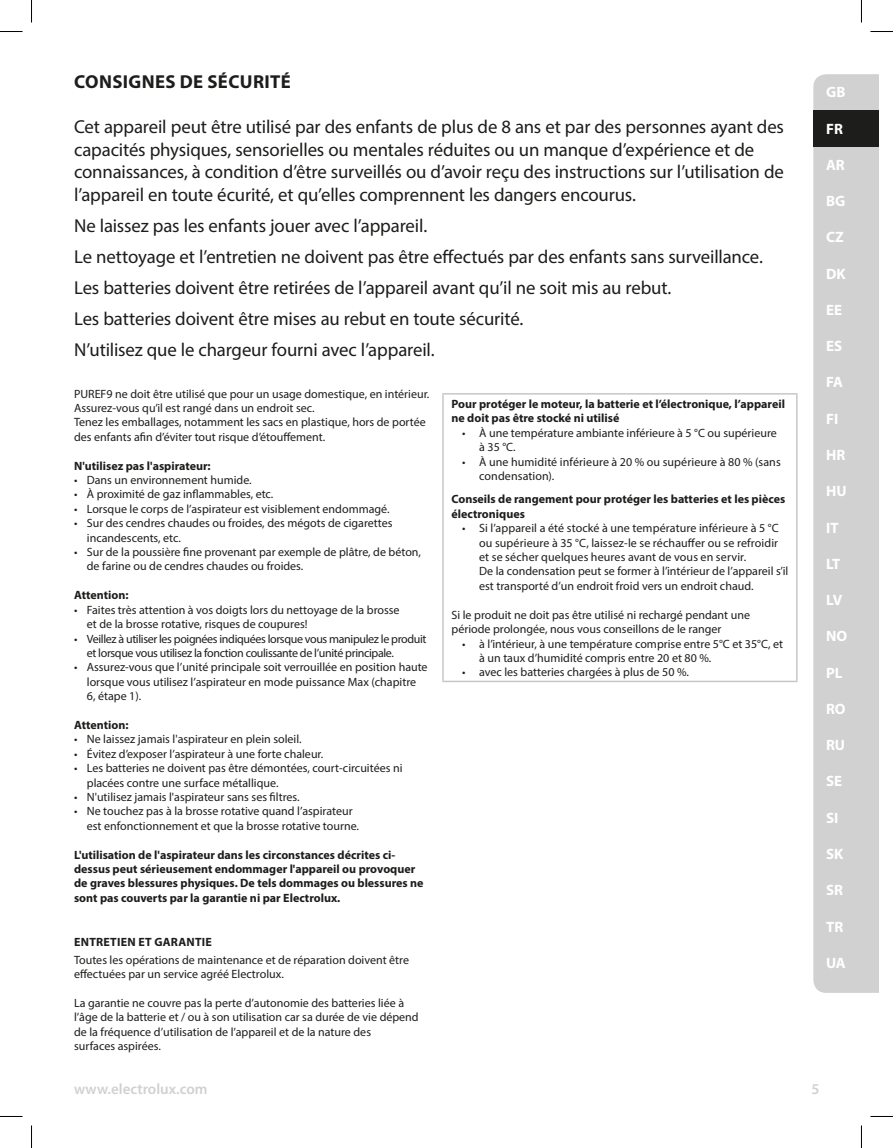
<style>
.page{position:relative;width:893px;height:1148px;background:#fff}
.page>*{position:absolute;margin:0;border:0;box-sizing:border-box;transform-origin:0 0}
.Safety{font:18.75px/22.5px "Myriad Pro";letter-spacing:-.01em;color:#1d1d1b}
.H0_-_Heading0{font:700 18.75px "Myriad Pro";letter-spacing:.02em;color:#1d1d1b}
.Abbrevation_tabs{font:700 15px "Myriad Pro";color:#fff}
.t1{font:600 15px "Myriad Pro";color:#d1d1d1}
.Body{font:12px/14.4px "Myriad Pro";color:#1d1d1b}
.Body-2{font:700 12px/14.4px "Myriad Pro";color:#1d1d1b}
.Body-3{font:12px/14.4px "Myriad Pro";letter-spacing:-.03em;color:#1d1d1b}
.bulleted_safety_page{font:700 12px/14.4px "Myriad Pro";color:#1d1d1b}
.H1_-_Header1_notab{font:700 12px "Myriad Pro";letter-spacing:.02em;color:#1d1d1b}
</style>
<div class="page">
<div style="left:813px;top:74px;width:65px;height:918px;background:#d1d1d1"></div>
<div style="left:813px;top:110px;width:65px;height:37px;background:#1d1d1b"></div>
<hr style="left:442px;top:393px;width:355px;height:1px;background:#c7c7c6">
<hr style="left:442px;top:394px;width:1px;height:286px;background:#c7c7c6">
<hr style="left:795px;top:394px;width:2px;height:286px;background:#c7c7c6">
<hr style="left:442px;top:680px;width:355px;height:2px;background:#c7c7c6">
<svg style="left:0;top:31px;width:22px;height:1px"></svg>
<svg style="left:870px;top:31px;width:22px;height:1px"></svg>
<svg style="left:31px;top:0;width:1px;height:23px"></svg>
<svg style="left:31px;top:1125px;width:1px;height:22px"></svg>
<p class="H0_-_Heading0" style="left:74px;top:70px;width:218px">CONSIGNES DE SÉCURITÉ</p>
<p class="Safety" style="left:74px;top:115px;width:711px">Cet appareil peut être utilisé par des enfants de plus de 8 ans et par des personnes ayant des capacités physiques, sensorielles ou mentales réduites ou un manque d’expérience et de connaissances, à condition d’être surveillés ou d’avoir reçu des instructions sur l’utilisation de l’appareil en toute écurité, et qu’elles comprennent les dangers encourus.</p>
<p class="Safety" style="left:74px;top:214px;width:354px">Ne laissez pas les enfants jouer avec l’appareil.</p>
<p class="Safety" style="left:74px;top:245px;width:690px">Le nettoyage et l’entretien ne doivent pas être effectués par des enfants sans surveillance.</p>
<p class="Safety" style="left:74px;top:276px;width:598px">Les batteries doivent être retirées de l’appareil avant qu’il ne soit mis au rebut.</p>
<p class="Safety" style="left:74px;top:307px;width:450px">Les batteries doivent être mises au rebut en toute sécurité.</p>
<p class="Safety" style="left:74px;top:338px;width:362px">N’utilisez que le chargeur fourni avec l’appareil.</p>
<p class="bulleted_safety_page" style="left:451px;top:396px;width:335px">Pour protéger le moteur, la batterie et l’électronique, l’appareil ne doit pas être stocké ni utilisé</p>
<p class="Body" style="left:479px;top:425px;width:299px;text-indent:-17px">• À une température ambiante inférieure à 5 °C ou supérieure à 35 °C.</p>
<p class="Body" style="left:479px;top:454px;width:303px;text-indent:-17px">• À une humidité inférieure à 20 % ou supérieure à 80 % (sans condensation).</p>
<p class="Body-2" style="left:451px;top:491px;width:335px">Conseils de rangement pour protéger les batteries et les pièces électroniques</p>
<p class="Body" style="left:479px;top:520px;width:310px;text-indent:-17px">• Si l’appareil a été stocké à une température inférieure à 5 °C ou supérieure à 35 °C, laissez-le se réchauffer ou se refroidir et se sécher quelques heures avant de vous en servir.<br>De la condensation peut se former à l’intérieur de l’appareil s’il est transporté d’un endroit froid vers un endroit chaud.</p>
<p class="Body" style="left:451px;top:607px;width:300px">Si le produit ne doit pas être utilisé ni rechargé pendant une période prolongée, nous vous conseillons de le ranger</p>
<p class="Body" style="left:479px;top:636px;width:305px;text-indent:-17px">• à l’intérieur, à une température comprise entre 5°C et 35°C, et à un taux d’humidité compris entre 20 et 80 %.</p>
<p class="Body" style="left:462px;top:664px;width:228px">• avec les batteries chargées à plus de 50 %.</p>
<p class="Body" style="left:74px;top:386px;width:357px">PUREF9 ne doit être utilisé que pour un usage domestique, en intérieur.</p>
<p class="Body" style="left:74px;top:400px;width:242px">Assurez-vous qu’il est rangé dans un endroit sec.</p>
<p class="Body" style="left:74px;top:415px;width:353px">Tenez les emballages, notamment les sacs en plastique, hors de portée des enfants afin d’éviter tout risque d’étouffement.</p>
<p class="Body-2" style="left:74px;top:458px;width:138px">N'utilisez pas l'aspirateur:</p>
<p class="Body" style="left:74px;top:472px;width:179px">• Dans un environnement humide.</p>
<p class="Body" style="left:74px;top:487px;width:201px">• À proximité de gaz inflammables, etc.</p>
<p class="Body" style="left:74px;top:501px;width:317px">• Lorsque le corps de l’aspirateur est visiblement endommagé.</p>
<p class="Body" style="left:87px;top:516px;width:307px;text-indent:-13px">• Sur des cendres chaudes ou froides, des mégots de cigarettes incandescents, etc.</p>
<p class="Body" style="left:87px;top:544px;width:335px;text-indent:-13px">• Sur de la poussière fine provenant par exemple de plâtre, de béton, de farine ou de cendres chaudes ou froides.</p>
<p class="Body-2" style="left:74px;top:587px;width:56px">Attention:</p>
<p class="Body" style="left:87px;top:602px;width:314px;text-indent:-13px">• Faites très attention à vos doigts lors du nettoyage de la brosse et de la brosse rotative, risques de coupures!</p>
<p class="Body-3" style="left:87px;top:631px;width:341px;text-indent:-13px">• Veillez à utiliser les poignées indiquées lorsque vous manipulez le produit et lorsque vous utilisez la fonction coulissante de l’unité principale.</p>
<p class="Body" style="left:87px;top:660px;width:342px;text-indent:-13px">• Assurez-vous que l’unité principale soit verrouillée en position haute lorsque vous utilisez l’aspirateur en mode puissance Max (chapitre<br>6, étape 1).</p>
<p class="Body-2" style="left:74px;top:717px;width:56px">Attention:</p>
<p class="Body" style="left:74px;top:732px;width:229px">• Ne laissez jamais l'aspirateur en plein soleil.</p>
<p class="Body" style="left:74px;top:746px;width:251px">• Évitez d’exposer l’aspirateur à une forte chaleur.</p>
<p class="Body" style="left:87px;top:760px;width:317px;text-indent:-13px">• Les batteries ne doivent pas être démontées, court-circuitées ni placées contre une surface métallique.</p>
<p class="Body" style="left:74px;top:789px;width:227px">• N'utilisez jamais l'aspirateur sans ses filtres.</p>
<p class="Body" style="left:87px;top:804px;width:273px;text-indent:-13px">• Ne touchez pas à la brosse rotative quand l’aspirateur est enfonctionnement et que la brosse rotative tourne.</p>
<p class="Body-2" style="left:74px;top:846px;width:351px">L'utilisation de l'aspirateur dans les circonstances décrites ci&shy;dessus peut sérieusement endommager l'appareil ou provoquer de graves blessures physiques. De tels dommages ou blessures ne sont pas couverts par la garantie ni par Electrolux.</p>
<p class="H1_-_Header1_notab" style="left:74px;top:933px;width:139px">ENTRETIEN ET GARANTIE</p>
<p class="Body" style="left:74px;top:952px;width:336px">Toutes les opérations de maintenance et de réparation doivent être effectuées par un service agréé Electrolux.</p>
<p class="Body" style="left:74px;top:995px;width:346px">La garantie ne couvre pas la perte d’autonomie des batteries liée à l’âge de la batterie et / ou à son utilisation car sa durée de vie dépend de la fréquence d’utilisation de l’appareil et de la nature des<br>surfaces aspirées.</p>
<p class="Abbrevation_tabs" style="left:825px;top:82px;width:21px">GB</p>
<p class="Abbrevation_tabs" style="left:825px;top:119px;width:18px">FR</p>
<p class="Abbrevation_tabs" style="left:825px;top:155px;width:20px">AR</p>
<p class="Abbrevation_tabs" style="left:825px;top:191px;width:21px">BG</p>
<p class="Abbrevation_tabs" style="left:825px;top:227px;width:19px">CZ</p>
<p class="Abbrevation_tabs" style="left:825px;top:264px;width:21px">DK</p>
<p class="Abbrevation_tabs" style="left:825px;top:300px;width:18px">EE</p>
<p class="Abbrevation_tabs" style="left:825px;top:336px;width:18px">ES</p>
<p class="Abbrevation_tabs" style="left:825px;top:372px;width:18px">FA</p>
<p class="Abbrevation_tabs" style="left:825px;top:409px;width:14px">FI</p>
<p class="Abbrevation_tabs" style="left:825px;top:445px;width:21px">HR</p>
<p class="Abbrevation_tabs" style="left:825px;top:481px;width:22px">HU</p>
<p class="Abbrevation_tabs" style="left:825px;top:517px;width:14px">IT</p>
<p class="Abbrevation_tabs" style="left:825px;top:554px;width:16px">LT</p>
<p class="Abbrevation_tabs" style="left:825px;top:590px;width:18px">LV</p>
<p class="Abbrevation_tabs" style="left:825px;top:626px;width:23px">NO</p>
<p class="Abbrevation_tabs" style="left:825px;top:662px;width:18px">PL</p>
<p class="Abbrevation_tabs" style="left:825px;top:699px;width:21px">RO</p>
<p class="Abbrevation_tabs" style="left:825px;top:735px;width:21px">RU</p>
<p class="Abbrevation_tabs" style="left:825px;top:771px;width:18px">SE</p>
<p class="Abbrevation_tabs" style="left:825px;top:807px;width:14px">SI</p>
<p class="Abbrevation_tabs" style="left:825px;top:844px;width:19px">SK</p>
<p class="Abbrevation_tabs" style="left:825px;top:880px;width:18px">SR</p>
<p class="Abbrevation_tabs" style="left:825px;top:916px;width:19px">TR</p>
<p class="Abbrevation_tabs" style="left:825px;top:952px;width:21px">UA</p>
<p class="t1" style="left:74px;top:1078px;width:135px">www.electrolux.com</p>
<p class="t1" style="left:811px;top:1079px;width:10px">5</p>
</div>
